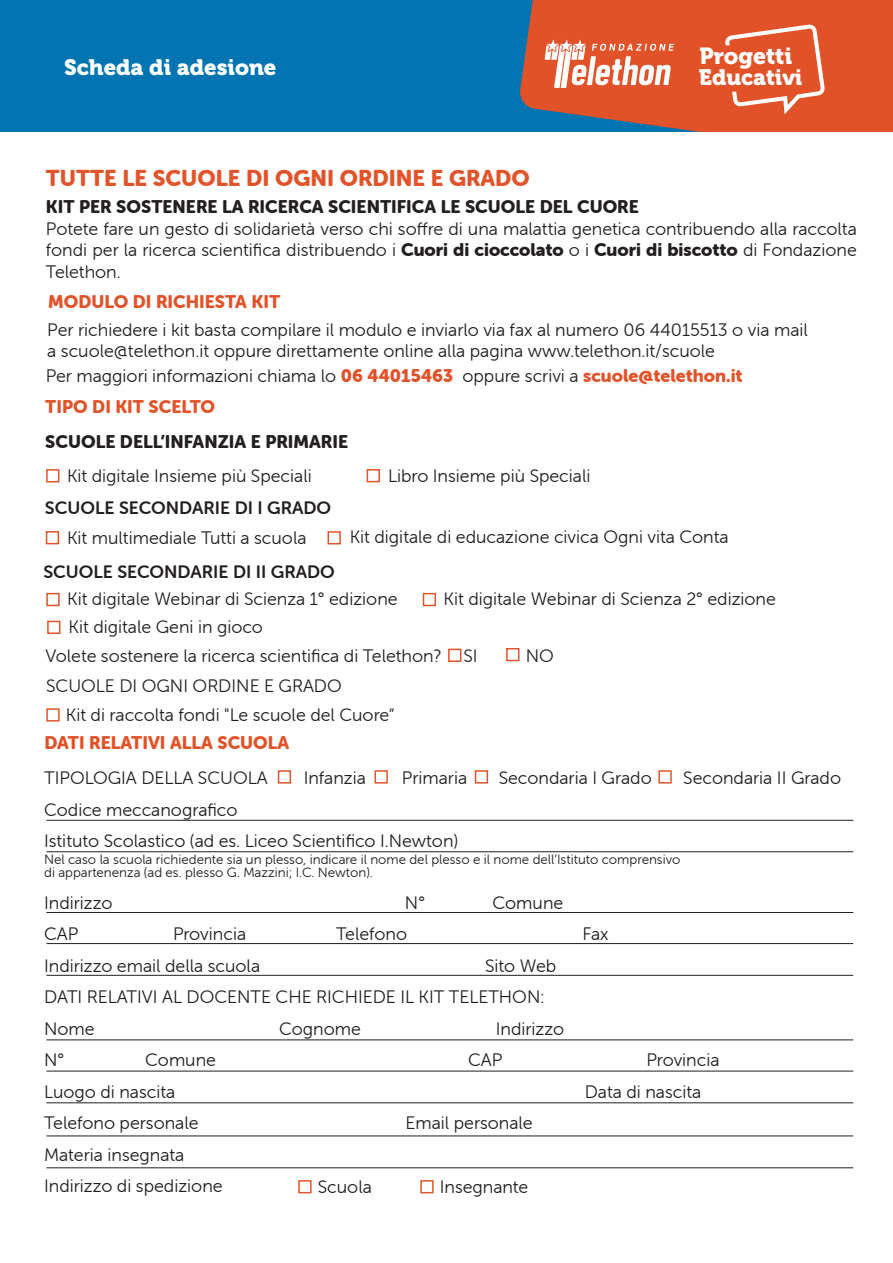
<style>
.page{position:relative;width:893px;height:1263px;background:#fff}
.page>*{position:absolute;margin:0;border:0;box-sizing:border-box;transform-origin:0 0}
.t1{font:23.1px "Museo 900";color:#fff}
.t2{font:22.5px "Museo Sans Rounded 900";color:#e1532a}
.t3{font:22.2px "Museo 900";color:#fff}
.t4{font:18px/31.5px "Museo Sans Rounded 300";color:#231f20}
.t5{font:18px "Museo Sans Rounded 900";color:#231f20}
.t6{font:18px "Museo Sans Rounded 700";color:#231f20}
.t7{font:18px "Museo Sans Rounded 900";color:#e15229}
.t8{font:18px "Museo Sans Rounded 900";color:#e1532a}
.t9{font:13.5px/13.5px "Museo Sans Rounded 300";color:#231f20}
.s1{font-family:"Museo Sans Rounded 900"}
.s2{font-family:"Museo Sans Rounded 900";color:#e1532a}
</style>
<div class="page">
<div style="left:46px;top:469px;width:13px;height:13px;border:2px solid #e1532a"></div>
<div style="left:367px;top:469px;width:13px;height:13px;border:2px solid #e1532a"></div>
<div style="left:46px;top:531px;width:13px;height:13px;border:2px solid #e1532a"></div>
<div style="left:47px;top:621px;width:13px;height:13px;border:2px solid #e1532a"></div>
<div style="left:328px;top:531px;width:13px;height:13px;border:2px solid #e1532a"></div>
<div style="left:46px;top:593px;width:14px;height:13px;border:2px solid #e1532a"></div>
<div style="left:423px;top:593px;width:13px;height:13px;border:2px solid #e1532a"></div>
<div style="left:46px;top:708px;width:14px;height:14px;border:2px solid #e1532a"></div>
<div style="left:298px;top:1180px;width:14px;height:13px;border:2px solid #e1532a"></div>
<div style="left:420px;top:1180px;width:14px;height:13px;border:2px solid #e1532a"></div>
<div style="left:278px;top:770px;width:13px;height:13px;border:2px solid #e1532a"></div>
<div style="left:374px;top:770px;width:14px;height:13px;border:2px solid #e1532a"></div>
<div style="left:475px;top:770px;width:13px;height:13px;border:2px solid #e1532a"></div>
<div style="left:658px;top:770px;width:14px;height:13px;border:2px solid #e1532a"></div>
<div style="left:448px;top:649px;width:13px;height:13px;border:2px solid #e1532a"></div>
<div style="left:506px;top:648px;width:13px;height:13px;border:2px solid #e1532a"></div>
<hr style="left:46px;top:820px;width:807px;height:1px;background:#231f20">
<hr style="left:46px;top:851px;width:807px;height:1px;background:#231f20">
<hr style="left:46px;top:912px;width:807px;height:1px;background:#231f20">
<hr style="left:46px;top:943px;width:807px;height:1px;background:#231f20">
<hr style="left:46px;top:975px;width:807px;height:1px;background:#231f20">
<hr style="left:46px;top:1039px;width:807px;height:1px;background:#231f20">
<hr style="left:46px;top:1071px;width:807px;height:1px;background:#231f20">
<hr style="left:46px;top:1102px;width:807px;height:1px;background:#231f20">
<hr style="left:46px;top:1135px;width:807px;height:1px;background:#231f20">
<hr style="left:46px;top:1167px;width:807px;height:1px;background:#231f20">
<div style="left:0;top:0;width:893px;height:132px;background:#0174b1"></div>
<svg style="left:520px;top:0;width:373px;height:132px;background:#cc5535"></svg>
<svg style="left:545px;top:39px;width:129px;height:49px;background:#ec937a"></svg>
<svg style="left:725px;top:24px;width:100px;height:90px;background:#e46642"></svg>
<p class="t3" style="left:64px;top:54px;width:214px">Scheda di adesione</p>
<p class="t1" style="left:699px;top:43px;width:94px">Progetti</p>
<p class="t3" style="left:699px;top:65px;width:105px">Educativi</p>
<p class="t2" style="left:46px;top:165px;width:485px">TUTTE LE SCUOLE DI OGNI ORDINE E GRADO</p>
<p class="t5" style="left:46px;top:196px;width:594px">KIT PER SOSTENERE LA RICERCA SCIENTIFICA LE SCUOLE DEL CUORE</p>
<p class="t4" style="left:46px;top:218px;width:812px;line-height:21.6px;text-align:justify">Potete fare un gesto di solidarietà verso chi soffre di una malattia genetica contribuendo alla raccolta fondi per la ricerca scientifica distribuendo i <span class="s1">Cuori di cioccolato</span> o i <span class="s1">Cuori di biscotto</span> di Fondazione Telethon.</p>
<p class="t7" style="left:48px;top:291px;width:233px">MODULO DI RICHIESTA KIT</p>
<p class="t4" style="left:47px;top:319px;width:762px;line-height:21.6px">Per richiedere i kit basta compilare il modulo e inviarlo via fax al numero 06 44015513 o via mail a scuole@telethon.it oppure direttamente online alla pagina www.telethon.it/scuole</p>
<p class="t4" style="left:46px;top:361px;width:699px">Per maggiori informazioni chiama lo <span class="s2">06 44015463</span> oppure scrivi a <span class="s2">scuole@telethon.it</span></p>
<p class="t8" style="left:45px;top:397px;width:171px">TIPO DI KIT SCELTO</p>
<p class="t5" style="left:45px;top:431px;width:304px">SCUOLE DELL’INFANZIA E PRIMARIE</p>
<p class="t4" style="left:67px;top:460px;width:246px">Kit digitale Insieme più Speciali</p>
<p class="t4" style="left:388px;top:460px;width:204px">Libro Insieme più Speciali</p>
<p class="t6" style="left:45px;top:497px;width:288px">SCUOLE SECONDARIE DI I GRADO</p>
<p class="t4" style="left:67px;top:522px;width:241px">Kit multimediale Tutti a scuola</p>
<p class="t6" style="left:43px;top:562px;width:293px">SCUOLE SECONDARIE DI II GRADO</p>
<p class="t4" style="left:350px;top:522px;width:380px">Kit digitale di educazione civica Ogni vita Conta</p>
<p class="t4" style="left:67px;top:584px;width:332px">Kit digitale Webinar di Scienza 1° edizione</p>
<p class="t4" style="left:444px;top:584px;width:334px">Kit digitale Webinar di Scienza 2° edizione</p>
<p class="t4" style="left:69px;top:611px;width:196px">Kit digitale Geni in gioco</p>
<p class="t4" style="left:45px;top:640px;width:434px">Volete sostenere la ricerca scientifica di Telethon? SI</p>
<p class="t4" style="left:526px;top:640px;width:30px">NO</p>
<p class="t4" style="left:66px;top:671px;width:330px;line-height:29.2px;text-indent:-20px">SCUOLE DI OGNI ORDINE E GRADO<br>Kit di raccolta fondi "Le scuole del Cuore”</p>
<p class="t7" style="left:44px;top:732px;width:247px">DATI RELATIVI ALLA SCUOLA</p>
<p class="t4" style="left:44px;top:763px;width:225px">TIPOLOGIA DELLA SCUOLA</p>
<p class="t4" style="left:304px;top:763px;width:64px">Infanzia</p>
<p class="t4" style="left:402px;top:763px;width:67px">Primaria</p>
<p class="t4" style="left:499px;top:763px;width:155px">Secondaria I Grado</p>
<p class="t4" style="left:683px;top:763px;width:159px">Secondaria II Grado</p>
<p class="t4" style="left:44px;top:794px;width:416px">Codice meccanografico<br>Istituto Scolastico (ad es. Liceo Scientifico I.Newton)</p>
<p class="t9" style="left:44px;top:853px;width:638px">Nel caso la scuola richiedente sia un plesso, indicare il nome del plesso e il nome dell’Istituto comprensivo di appartenenza (ad es. plesso G. Mazzini; I.C. Newton).</p>
<p class="t4" style="left:44px;top:887px;width:70px">Indirizzo</p>
<p class="t4" style="left:405px;top:887px;width:22px">N°</p>
<p class="t4" style="left:493px;top:887px;width:72px">Comune</p>
<p class="t4" style="left:44px;top:919px;width:36px">CAP</p>
<p class="t4" style="left:173px;top:919px;width:75px">Provincia</p>
<p class="t4" style="left:336px;top:919px;width:72px">Telefono</p>
<p class="t4" style="left:583px;top:919px;width:27px">Fax</p>
<p class="t4" style="left:44px;top:950px;width:217px">Indirizzo email della scuola</p>
<p class="t4" style="left:44px;top:950px;width:514px;text-indent:441px">Sito Web<br>DATI RELATIVI AL DOCENTE CHE RICHIEDE IL KIT TELETHON:<br>Nome</p>
<p class="t4" style="left:279px;top:1013px;width:83px">Cognome</p>
<p class="t4" style="left:496px;top:1013px;width:70px">Indirizzo</p>
<p class="t4" style="left:44px;top:1045px;width:22px">N°</p>
<p class="t4" style="left:145px;top:1045px;width:72px">Comune</p>
<p class="t4" style="left:468px;top:1045px;width:36px">CAP</p>
<p class="t4" style="left:646px;top:1045px;width:75px">Provincia</p>
<p class="t4" style="left:44px;top:1076px;width:133px">Luogo di nascita</p>
<p class="t4" style="left:585px;top:1076px;width:118px">Data di nascita</p>
<p class="t4" style="left:44px;top:1108px;width:156px">Telefono personale</p>
<p class="t4" style="left:406px;top:1108px;width:129px">Email personale</p>
<p class="t4" style="left:44px;top:1139px;width:180px">Materia insegnata<br>Indirizzo di spedizione</p>
<p class="t4" style="left:318px;top:1171px;width:56px">Scuola</p>
<p class="t4" style="left:440px;top:1171px;width:90px">Insegnante</p>
</div>
